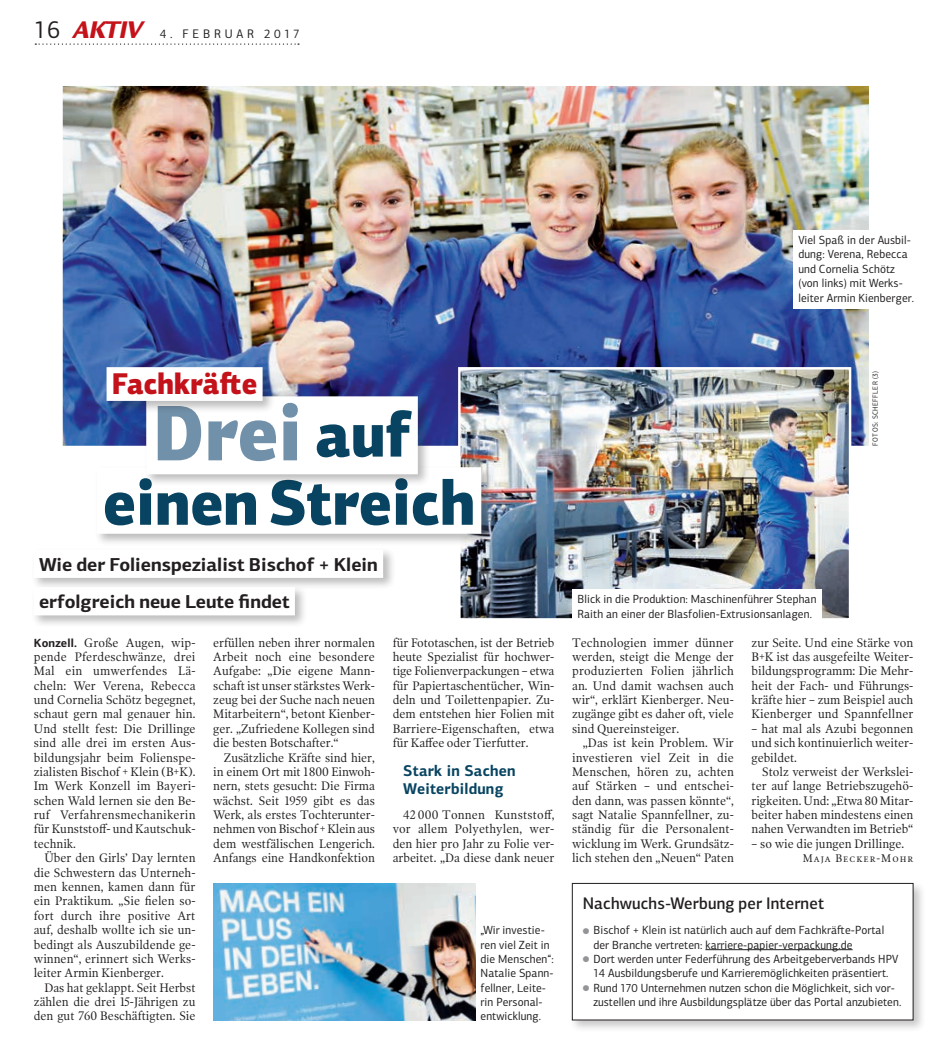
<style>
.page{position:relative;width:936px;height:1042px;background:#fff}
.page>*{position:absolute;margin:0;border:0;box-sizing:border-box;transform-origin:0 0}
.t1{font:900 78.75px "PF Centro Sans Pro";color:#7190a9;scale:.9 1}
.t2{font:900 63.75px "PF Centro Sans Pro";color:#084461;scale:.9 1}
.t3{font:900 30px "PF Centro Sans Pro";color:#c4121a;scale:.9 1}
.t4{font:700 18.75px/37.5px "PF Centro Sans Pro";color:#231f20}
.t5{font:500 16.88px "PF Centro Sans Pro";letter-spacing:.01em;color:#231f20;scale:.95 1}
.t6{font:700 15.62px/17.5px "PF Centro Sans Pro";letter-spacing:.015em;color:#084461;scale:.95 1}
.t7{font:12.5px/14.4px "Poynter OS Text One";color:#231f20;text-align:justify;scale:.93 1}
.t8{font:12.5px "PF Centro Sans Pro";letter-spacing:.32em;color:#231f20;scale:.95 1}
.t9{font:11.88px/14.4px "PF Centro Sans Pro";letter-spacing:.01em;color:#231f20;scale:.95 1}
.t10{font:11.25px "Poynter OS Text One";letter-spacing:.1em;color:#231f20;scale:.93 1}
.t11{font:7.5px "PF Centro Sans Pro";letter-spacing:.06em;color:#231f20;scale:.9 1}
.s1{font-size:25px}
.s2{font-family:"Legacy Sans ITC Std";font-weight:900;font-style:italic;font-size:26.25px;color:#c4121a}
.s3{font-size:63.75px;color:#084461}
.s4{font-family:"PF Centro Sans Pro";font-weight:700;font-size:11.88px}
.s5{color:#939598}
</style>
<div class="page">
<div style="left:569px;top:881px;width:356px;height:152px;background:#231f20;opacity:.25"></div>
<div style="left:572px;top:883px;width:340px;height:137px;background:#fff"></div>
<div style="left:572px;top:883px;width:341px;height:137px;border:1px solid #231f20"></div>
<img style="left:63px;top:86px;width:805px;height:360px">
<img style="left:461px;top:370px;width:387px;height:248px">
<div style="left:458px;top:367px;width:393px;height:254px;border:2px solid #fff"></div>
<div style="left:31px;top:547px;width:364px;height:81px;background:#231f20;opacity:.3"></div>
<div style="left:34px;top:550px;width:349px;height:28px;background:#fff"></div>
<div style="left:34px;top:587px;width:261px;height:28px;background:#fff"></div>
<div style="left:94px;top:465px;width:400px;height:81px;background:#231f20;opacity:.3"></div>
<div style="left:97px;top:467px;width:384px;height:67px;background:#fff"></div>
<div style="left:143px;top:394px;width:287px;height:93px;background:#231f20;opacity:.3"></div>
<div style="left:146px;top:396px;width:271px;height:78px;background:#fff"></div>
<div style="left:104px;top:364px;width:171px;height:50px;background:#231f20;opacity:.3"></div>
<div style="left:106px;top:367px;width:156px;height:34px;background:#fff"></div>
<svg style="left:35px;top:43px;width:264px;height:2px"></svg>
<hr style="left:705px;top:949px;width:147px;height:1px;background:#231f20">
<div style="left:792px;top:230px;width:128px;height:79px;background:#fff"></div>
<div style="left:572px;top:589px;width:249px;height:36px;background:#fff"></div>
<img style="left:213px;top:884px;width:262px;height:136px">
<p class="t8" style="left:34px;top:26px;width:281px"><span class="s1">16</span> <span class="s2">AKTIV</span> 4. FEBRUAR 2017</p>
<p class="t9" style="left:798px;top:233px;width:123px">Viel Spaß in der Ausbil&shy;dung: Verena, Rebecca und Cornelia Schötz (von links) mit Werks&shy;leiter Armin Kienberger.</p>
<h3 class="t3" style="left:112px;top:364px;width:163px">Fachkräfte</h3>
<h1 class="t1" style="left:153px;top:381px;width:288px">Drei <span class="s3">auf</span></h1>
<h2 class="t2" style="left:103px;top:461px;width:415px">einen Streich</h2>
<h3 class="t4" style="left:39px;top:545px;width:340px">Wie der Folienspezialist Bischof + Klein erfolgreich neue Leute findet</h3>
<p class="t7" style="left:34px;top:635px;width:175px"><span class="s4">Konzell.</span> Große Augen, wip&shy;pende Pferdeschwänze, drei Mal ein umwerfendes Lä&shy;cheln: Wer Verena, Rebecca und Cornelia Schötz begegnet, schaut gern mal genauer hin.<br>Und stellt fest: Die Drillinge sind alle drei im ersten Aus&shy;bildungsjahr beim Folienspe&shy;zialisten Bischof + Klein (B+K).<br>Im Werk Konzell im Bayeri&shy;schen Wald lernen sie den Be&shy;ruf Verfahrensmechanikerin für Kunststoff- und Kautschuk&shy;technik.</p>
<p class="t7" style="left:34px;top:851px;width:175px;text-indent:11px">Über den Girls’ Day lernten die Schwestern das Unterneh&shy;men kennen, kamen dann für ein Praktikum. „Sie fielen so&shy;fort durch ihre positive Art auf, deshalb wollte ich sie un&shy;bedingt als Auszubildende ge&shy;winnen“, erinnert sich Werks&shy;leiter Armin Kienberger.</p>
<p class="t7" style="left:34px;top:980px;width:175px;text-indent:11px">Das hat geklappt. Seit Herbst zählen die drei 15-Jährigen zu den gut 760 Beschäftigten. Sie</p>
<p class="t7" style="left:213px;top:635px;width:175px">erfüllen neben ihrer normalen Arbeit noch eine besondere Aufgabe: „Die eigene Mann&shy;schaft ist unser stärkstes Werk&shy;zeug bei der Suche nach neuen Mitarbeitern“, betont Kienber&shy;ger. „Zufriedene Kollegen sind die besten Botschafter.“</p>
<p class="t7" style="left:213px;top:750px;width:175px;text-indent:11px">Zusätzliche Kräfte sind hier, in einem Ort mit 1800 Einwoh&shy;nern, stets gesucht: Die Firma wächst. Seit 1959 gibt es das Werk, als erstes Tochterunter&shy;nehmen von Bischof + Klein aus dem westfälischen Lengerich.<br>Anfangs eine Handkonfektion</p>
<p class="t7" style="left:392px;top:635px;width:175px">für Fototaschen, ist der Betrieb heute Spezialist für hochwer&shy;tige Folienverpackungen – etwa für Papiertaschentücher, Win&shy;deln und Toilettenpapier. Zu&shy;dem entstehen hier Folien mit Barriere-Eigenschaften, etwa für Kaffee oder Tierfutter.</p>
<p class="t6" style="left:403px;top:762px;width:120px">Stark in Sachen<br>Weiterbildung</p>
<p class="t7" style="left:392px;top:808px;width:175px;text-indent:11px">42 000 Tonnen Kunststoff, vor allem Polyethylen, wer&shy;den hier pro Jahr zu Folie ver&shy;arbeitet. „Da diese dank neuer</p>
<p class="t9" style="left:480px;top:923px;width:78px">„Wir investie&shy;ren viel Zeit in die Menschen“:<br>Natalie Spann&shy;fellner, Leite&shy;rin Personal&shy;entwicklung.</p>
<p class="t11" style="left:870px;top:446px;width:84px;rotate:-90deg">FOTOS: SCHEFFLER (3)</p>
<p class="t9" style="left:577px;top:592px;width:253px">Blick in die Produktion: Maschinenführer Stephan<br>Raith an einer der Blasfolien-Extrusionsanlagen.</p>
<p class="t7" style="left:572px;top:635px;width:175px">Technologien immer dünner werden, steigt die Menge der produzierten Folien jährlich an. Und damit wachsen auch wir“, erklärt Kienberger. Neu&shy;zugänge gibt es daher oft, viele sind Quereinsteiger.</p>
<p class="t7" style="left:572px;top:736px;width:175px;text-indent:11px">„Das ist kein Problem. Wir investieren viel Zeit in die Menschen, hören zu, achten auf Stärken – und entschei&shy;den dann, was passen könnte“, sagt Natalie Spannfellner, zu&shy;ständig für die Personalent&shy;wicklung im Werk. Grundsätz&shy;lich stehen den „Neuen“ Paten</p>
<p class="t7" style="left:751px;top:635px;width:175px">zur Seite. Und eine Stärke von B+K ist das ausgefeilte Weiter&shy;bildungsprogramm: Die Mehr&shy;heit der Fach- und Führungs&shy;kräfte hier – zum Beispiel auch Kienberger und Spannfellner</p>
<p class="t7" style="left:751px;top:721px;width:175px">– hat mal als Azubi begonnen und sich kontinuierlich weiter&shy;gebildet.</p>
<p class="t7" style="left:751px;top:764px;width:175px;text-indent:11px">Stolz verweist der Werkslei&shy;ter auf lange Betriebszugehö&shy;rigkeiten. Und: „Etwa 80 Mitar&shy;beiter haben mindestens einen nahen Verwandten im Betrieb“</p>
<p class="t7" style="left:751px;top:836px;width:165px">– so wie die jungen Drillinge.</p>
<p class="t10" style="left:802px;top:851px;width:120px">Maja Becker-Mohr</p>
<h3 class="t5" style="left:582px;top:893px;width:255px">Nachwuchs-Werbung per Internet</h3>
<p class="t9" style="left:593px;top:923px;width:307px;text-indent:-11px"><span class="s5">●</span> Bischof + Klein ist natürlich auch auf dem Fachkräfte-Portal der Branche vertreten: karriere-papier-verpackung.de</p>
<p class="t9" style="left:582px;top:952px;width:333px;text-align:center"><span class="s5">●</span> Dort werden unter Federführung des Arbeitgeberverbands HPV<br>14 Ausbildungsberufe und Karrieremöglichkeiten präsentiert.</p>
<p class="t9" style="left:593px;top:980px;width:325px;text-indent:-11px"><span class="s5">●</span> Rund 170 Unternehmen nutzen schon die Möglichkeit, sich vor&shy;zustellen und ihre Ausbildungsplätze über das Portal anzubieten.</p>
</div>
